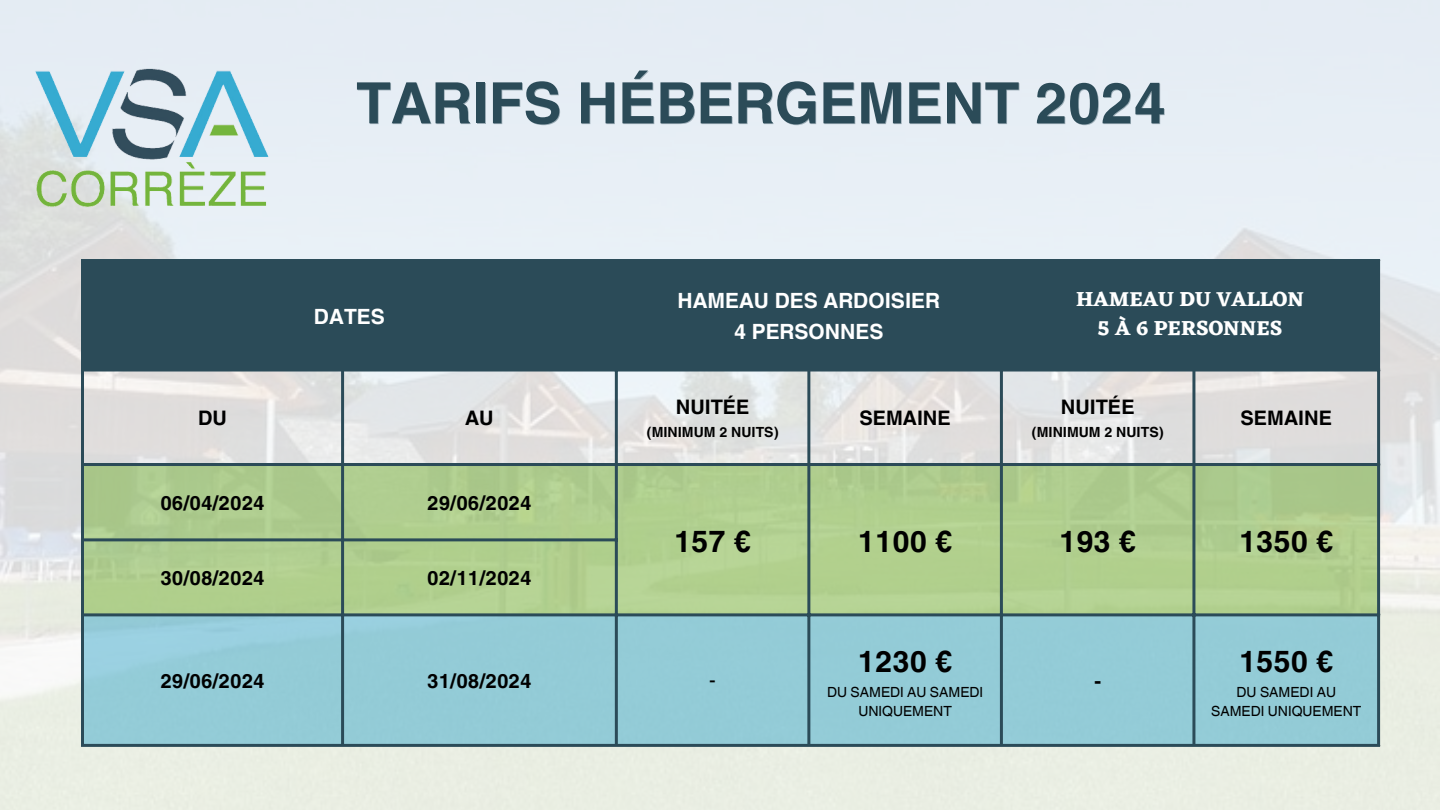
<style>
.page{position:relative;width:1440px;height:810px;background:#fff}
.page>*{position:absolute;margin:0;border:0;box-sizing:border-box;transform-origin:0 0}
.t1{font:700 57px "Helvetica World";color:#2b4b58}
.t2{font:700 30px "Helvetica World";color:#000}
.t3{font:700 21px "Helvetica World";color:#fff}
.t4{font:700 21px "Eczar";color:#fff}
.t5{font:700 20px "Helvetica World";color:#000}
.t6{font:20px "Helvetica World";color:#000}
.t7{font:14px/19.5px "Helvetica World";color:#000;text-align:center}
.t8{font:700 14px "Helvetica World";color:#000}
</style>
<div class="page">
<img style="left:18px;top:5px;width:267px;height:267px">
<div style="left:84px;top:262px;width:1293px;height:107px;background:#2b4b58"></div>
<div style="left:82px;top:464px;width:261px;height:76px;background:#abc98c"></div>
<div style="left:342px;top:464px;width:275px;height:76px;background:#b0ce8f"></div>
<div style="left:616px;top:464px;width:193px;height:151px;background:#b1d08f"></div>
<div style="left:809px;top:464px;width:193px;height:151px;background:#b1cf8d"></div>
<div style="left:1001px;top:464px;width:193px;height:151px;background:#b1cf8d"></div>
<div style="left:1194px;top:464px;width:185px;height:151px;background:#afcd8d"></div>
<div style="left:82px;top:540px;width:261px;height:75px;background:#b0cf8d"></div>
<div style="left:342px;top:540px;width:275px;height:75px;background:#b0cf8d"></div>
<div style="left:82px;top:615px;width:261px;height:131px;background:#93ccd7"></div>
<div style="left:342px;top:615px;width:275px;height:131px;background:#93cbd6"></div>
<div style="left:616px;top:615px;width:193px;height:131px;background:#93cbd7"></div>
<div style="left:809px;top:615px;width:193px;height:131px;background:#93cbd7"></div>
<div style="left:1001px;top:615px;width:193px;height:131px;background:#93ccd7"></div>
<div style="left:1194px;top:615px;width:185px;height:131px;background:#93cbd6"></div>
<hr style="left:81px;top:262px;width:3px;height:482px;background:#2b4b58">
<hr style="left:341px;top:372px;width:3px;height:372px;background:#2b4b58">
<hr style="left:615px;top:262px;width:3px;height:482px;background:#2b4b58">
<hr style="left:807px;top:372px;width:3px;height:372px;background:#2b4b58">
<hr style="left:1000px;top:262px;width:3px;height:482px;background:#2b4b58">
<hr style="left:1192px;top:372px;width:3px;height:372px;background:#2b4b58">
<hr style="left:1377px;top:262px;width:3px;height:482px;background:#2b4b58">
<hr style="left:81px;top:259px;width:1299px;height:3px;background:#2b4b58">
<hr style="left:81px;top:369px;width:1299px;height:3px;background:#2b4b58">
<hr style="left:81px;top:463px;width:1299px;height:3px;background:#2b4b58">
<hr style="left:81px;top:538px;width:537px;height:3px;background:#2b4b58">
<hr style="left:81px;top:613px;width:1299px;height:3px;background:#2b4b58">
<hr style="left:81px;top:744px;width:1299px;height:3px;background:#2b4b58">
<p class="t1" style="left:356px;top:57px;width:812px">TARIFS HÉBERGEMENT 2024</p>
<p class="t3" style="left:314px;top:299px;width:72px">DATES</p>
<p class="t5" style="left:198px;top:401px;width:30px">DU</p>
<p class="t5" style="left:465px;top:401px;width:30px">AU</p>
<p class="t5" style="left:160px;top:486px;width:106px">06/04/2024</p>
<p class="t5" style="left:427px;top:486px;width:106px">29/06/2024</p>
<p class="t5" style="left:160px;top:561px;width:106px">30/08/2024</p>
<p class="t5" style="left:427px;top:561px;width:106px">02/11/2024</p>
<p class="t3" style="left:677px;top:283px;width:264px">HAMEAU DES ARDOISIER</p>
<p class="t3" style="left:734px;top:314px;width:151px">4 PERSONNES</p>
<p class="t5" style="left:676px;top:391px;width:75px">NUITÉE</p>
<p class="t8" style="left:646px;top:421px;width:134px">(MINIMUM 2 NUITS)</p>
<p class="t5" style="left:859px;top:401px;width:93px">SEMAINE</p>
<p class="t4" style="left:1076px;top:286px;width:229px">HAMEAU DU VALLON</p>
<p class="t4" style="left:1098px;top:315px;width:186px">5 À 6 PERSONNES</p>
<p class="t5" style="left:1061px;top:391px;width:75px">NUITÉE</p>
<p class="t8" style="left:1031px;top:421px;width:134px">(MINIMUM 2 NUITS)</p>
<p class="t5" style="left:1241px;top:401px;width:93px">SEMAINE</p>
<p class="t2" style="left:674px;top:516px;width:79px">157 €</p>
<p class="t2" style="left:858px;top:516px;width:96px">1100 €</p>
<p class="t2" style="left:1059px;top:516px;width:79px">193 €</p>
<p class="t2" style="left:1239px;top:516px;width:96px">1350 €</p>
<p class="t5" style="left:160px;top:664px;width:106px">29/06/2024</p>
<p class="t5" style="left:427px;top:664px;width:106px">31/08/2024</p>
<p class="t6" style="left:709px;top:668px;width:8px">-</p>
<p class="t2" style="left:858px;top:637px;width:96px">1230 €</p>
<p class="t7" style="left:827px;top:682px;width:158px">DU SAMEDI AU SAMEDI<br>UNIQUEMENT</p>
<p class="t5" style="left:1094px;top:664px;width:8px">-</p>
<p class="t2" style="left:1239px;top:637px;width:96px">1550 €</p>
<p class="t7" style="left:1211px;top:682px;width:152px">DU SAMEDI AU<br>SAMEDI UNIQUEMENT</p>
</div>
